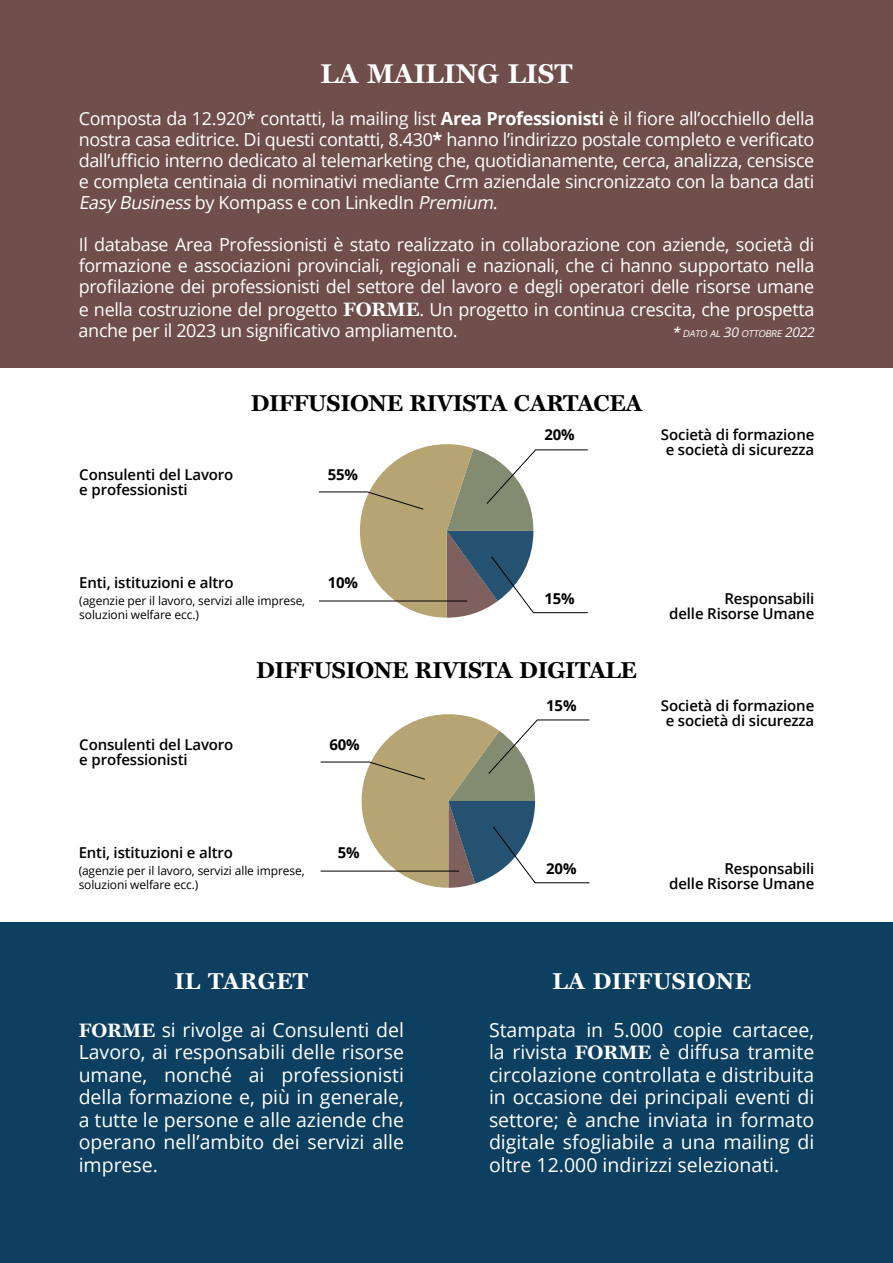
<style>
.page{position:relative;width:893px;height:1263px;background:#fff}
.page>*{position:absolute;margin:0;border:0;box-sizing:border-box;transform-origin:0 0}
.t1{font:700 27.3px "Miller Text";color:#fff}
.t2{font:700 23.1px "Miller Text";letter-spacing:-.015em;color:#000}
.t3{font:700 23.1px "Miller Text";letter-spacing:.015em;color:#fff}
.t4{font:19.5px/22.5px "Open Sans";color:#fff;text-align:justify}
.t5{font:18px/21px "Open Sans";letter-spacing:-.02em;color:#fff;text-align:justify}
.t6{font:600 15px/15px "Open Sans";letter-spacing:-.01em;color:#000;text-align:center}
.t7{font:700 15px "Open Sans";letter-spacing:-.01em;color:#000}
.t8{font:12px/13.2px "Open Sans";letter-spacing:-.01em;color:#000}
.t9{font:italic 9.45px "Open Sans";color:#fff}
.s1{font-weight:700}
.s2{font-style:italic}
.s3{font-family:"Miller Text";font-weight:700;font-size:19.5px}
.s4{font-weight:600;font-size:13.5px}
.s5{font-size:13.5px}
.s6{font-family:"Miller Text";font-weight:700}
</style>
<div class="page">
<div style="left:0;top:0;width:893px;height:367px;background:#704e4c"></div>
<div style="left:0;top:923px;width:893px;height:340px;background:#0d3f60"></div>
<svg style="left:320px;top:714px;width:270px;height:174px"></svg>
<hr style="left:321px;top:871px;width:138px;height:1px;background:#000">
<svg style="left:319px;top:444px;width:269px;height:174px"></svg>
<hr style="left:319px;top:601px;width:148px;height:1px;background:#000">
<h1 class="t1" style="left:320px;top:58px;width:254px">LA MAILING LIST</h1>
<p class="t5" style="left:79px;top:108px;width:737px">Composta da 12.920* contatti, la mailing list <span class="s1">Area Professionisti</span> è il fiore all’occhiello della nostra casa editrice. Di questi contatti, 8.430<span class="s1">*</span> hanno l’indirizzo postale completo e verificato dall’ufficio interno dedicato al telemarketing che, quotidianamente, cerca, analizza, censisce e completa centinaia di nominativi mediante Crm aziendale sincronizzato con la banca dati <span class="s2">Easy Business</span>by Ko m p a s s e co n L i n ke d I n <span class="s2">Premium</span>.</p>
<p class="t5" style="left:79px;top:234px;width:737px;line-height:21.5px">Il database Area Professionisti è stato realizzato in collaborazione con aziende, società di formazione e associazioni provinciali, regionali e nazionali, che ci hanno supportato nella profilazione dei professionisti del settore del lavoro e degli operatori delle risorse umane e nella costruzione del progetto <span class="s3">FORME</span>. Un progetto in continua crescita, che prospetta anche per il 2023 un significativo ampliamento.</p>
<p class="t9" style="left:672px;top:327px;width:147px"><span class="s4">*</span> DATO AL <span class="s5">30</span> OTTOBRE <span class="s5">2022</span></p>
<p class="t2" style="left:251px;top:389px;width:393px">DIFFUSIONE RIVISTA CARTACEA</p>
<p class="t7" style="left:544px;top:424px;width:32px">20%</p>
<p class="t6" style="left:661px;top:427px;width:155px">Società di formazione e società di sicurezza</p>
<p class="t6" style="left:79px;top:467px;width:156px">Consulenti del Lavoro</p>
<p class="t7" style="left:328px;top:464px;width:32px">55%</p>
<p class="t6" style="left:79px;top:482px;width:110px">e professionisti</p>
<p class="t6" style="left:79px;top:575px;width:156px">Enti, istituzioni e altro</p>
<p class="t7" style="left:328px;top:572px;width:32px">10%</p>
<p class="t8" style="left:79px;top:594px;width:227px">(agenzie per il lavoro, servizi alle imprese, soluzioni welfare ecc.)</p>
<p class="t7" style="left:544px;top:588px;width:32px">15%</p>
<p class="t6" style="left:669px;top:591px;width:147px;text-align:right">Responsabili<br>delle Risorse Umane</p>
<p class="t2" style="left:256px;top:656px;width:382px">DIFFUSIONE RIVISTA DIGITALE</p>
<p class="t7" style="left:546px;top:694px;width:32px">15%</p>
<p class="t6" style="left:661px;top:697px;width:155px">Società di formazione e società di sicurezza</p>
<p class="t6" style="left:79px;top:737px;width:156px">Consulenti del Lavoro</p>
<p class="t7" style="left:329px;top:734px;width:32px">60%</p>
<p class="t6" style="left:79px;top:752px;width:110px">e professionisti</p>
<p class="t6" style="left:79px;top:845px;width:156px">Enti, istituzioni e altro</p>
<p class="t7" style="left:338px;top:842px;width:23px">5%</p>
<p class="t8" style="left:79px;top:864px;width:227px">(agenzie per il lavoro, servizi alle imprese, soluzioni welfare ecc.)</p>
<p class="t3" style="left:174px;top:967px;width:135px">IL TARGET</p>
<p class="t4" style="left:79px;top:1018px;width:327px"><span class="s6">FORME</span> si rivolge ai Consulenti del Lavoro, ai responsabili delle risorse umane, nonché ai professionisti della formazione e, più in generale, a tutte le persone e alle aziende che operano nell’ambito dei servizi alle imprese.</p>
<p class="t7" style="left:546px;top:858px;width:32px">20%</p>
<p class="t6" style="left:669px;top:861px;width:147px;text-align:right">Responsabili<br>delle Risorse Umane</p>
<p class="t3" style="left:552px;top:967px;width:200px">LA DIFFUSIONE</p>
<p class="t4" style="left:489px;top:1018px;width:327px">Stampata in 5.000 copie cartacee, la rivista <span class="s6">FORME</span> è diffusa tramite circolazione controllata e distribuita in occasione dei principali eventi di settore; è anche inviata in formato digitale sfogliabile a una mailing di oltre 12.000 indirizzi selezionati.</p>
</div>
